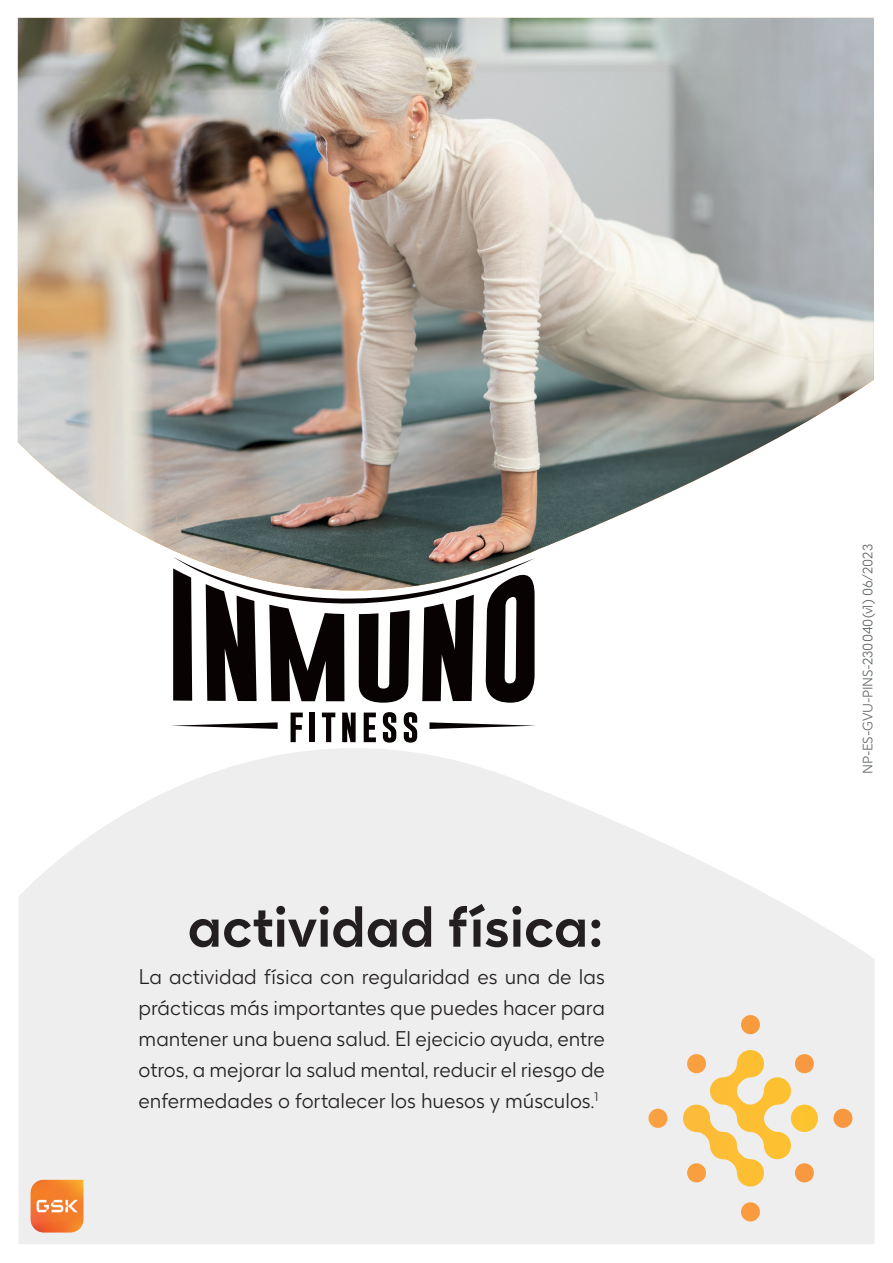
<style>
.page{position:relative;width:893px;height:1263px;background:#fff}
.page>*{position:absolute;margin:0;border:0;box-sizing:border-box;transform-origin:0 0}
.t1{font:700 57px "GSK Precision";color:#231f20}
.t2{font:300 21px/31px "GSK Precision";color:#231f20;text-align:justify}
.t3{font:300 13.5px "GSK Precision";color:#636768}
</style>
<div class="page">
<svg style="left:19px;top:712px;width:855px;height:532px;fill:#edeeed"></svg>
<img style="left:19px;top:1167px;width:76px;height:77px">
<img style="left:18px;top:18px;width:856px;height:538px">
<svg style="left:291px;top:712px;width:12px;height:30px"></svg>
<div style="left:310px;top:712px;width:5px;height:30px;background:#080302"></div>
<svg style="left:322px;top:712px;width:13px;height:30px"></svg>
<svg style="left:342px;top:712px;width:14px;height:30px"></svg>
<svg style="left:364px;top:712px;width:12px;height:30px"></svg>
<svg style="left:383px;top:712px;width:13px;height:31px"></svg>
<svg style="left:404px;top:712px;width:13px;height:31px"></svg>
<svg style="left:429px;top:722px;width:107px;height:7px"></svg>
<svg style="left:171px;top:722px;width:107px;height:7px"></svg>
<svg style="left:173px;top:556px;width:362px;height:147px"></svg>
<svg style="left:648px;top:1015px;width:204px;height:207px;background:#efe2c8"></svg>
<h1 class="t1" style="left:188px;top:881px;width:417px">actividad física:</h1>
<p class="t2" style="left:139px;top:960px;width:468px">La actividad física con regularidad es una de las prácticas más importantes que puedes hacer para mantener una buena salud. El ejecicio ayuda, entre otros, a mejorar la salud mental, reducir el riesgo de enfermedades o fortalecer los huesos y músculos.<sup>1</sup></p>
<p class="t3" style="left:858px;top:774px;width:231px;rotate:-90deg">NP-ES-GVU-PINS-230040(v1) 06/2023</p>
</div>
